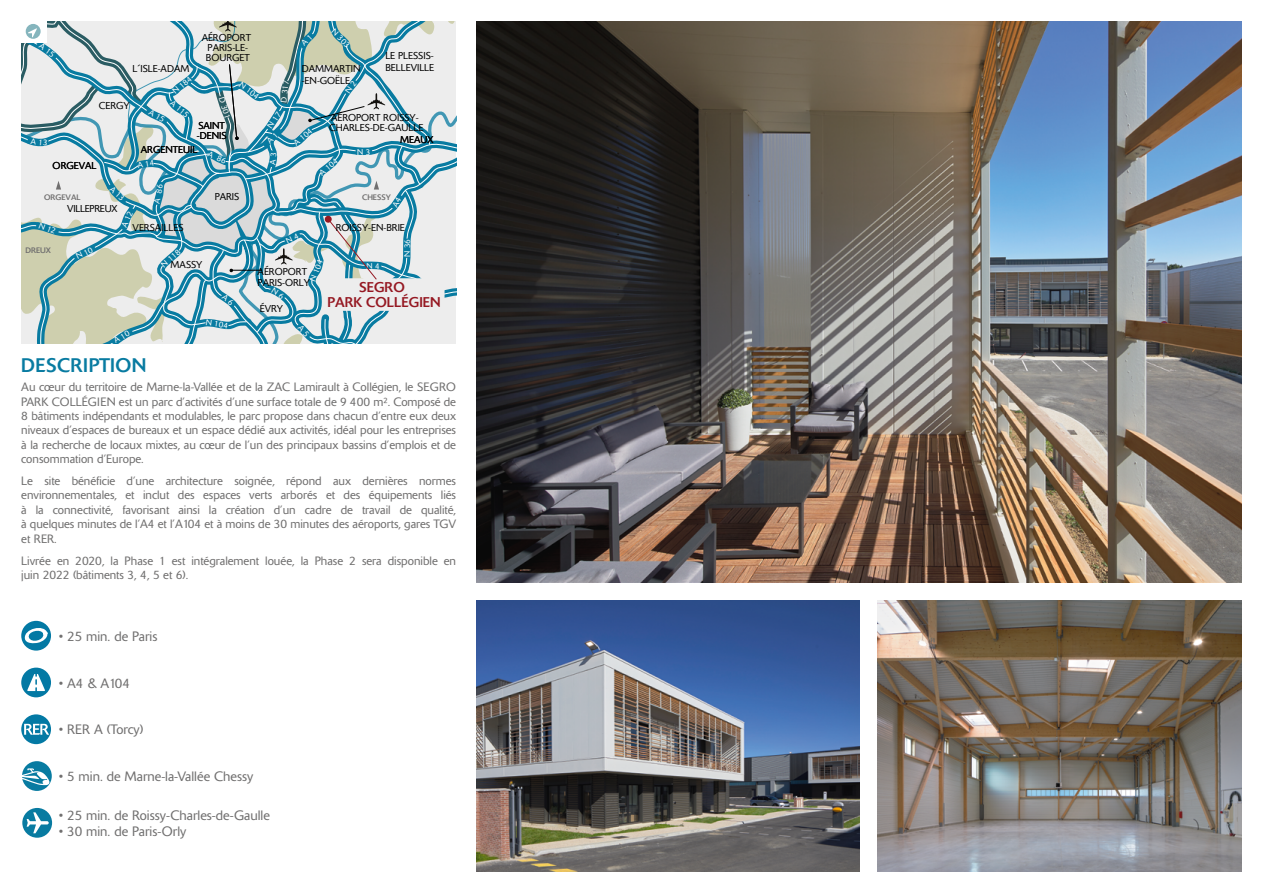
<style>
.page{position:relative;width:1263px;height:893px;background:#fff}
.page>*{position:absolute;margin:0;border:0;box-sizing:border-box;transform-origin:0 0}
.t1{font:19.5px "Delta";letter-spacing:.02em;color:#087ba1}
.t2{font:13.95px/14.9px "Delta BQ";color:#951822;text-align:center}
.t3{font:300 13.5px "Delta";color:#706f6f}
.t4{font:300 12px/14.4px "Delta";color:#706f6f;text-align:justify}
.t5{font:300 9.9px/9.9px "Delta BQ";color:#000}
.t6{font:300 9.9px "Delta BQ";letter-spacing:-.025em;color:#000}
.t7{font:300 8.25px "Delta BQ";color:#fff}
.t8{font:7.95px "Delta BQ";color:#706f6f}
</style>
<div class="page">
<div style="left:21px;top:668px;width:30px;height:29px;background:#0379a4;border-radius:50%"></div>
<svg style="left:27px;top:674px;width:18px;height:17px"></svg>
<svg style="left:21px;top:621px;width:30px;height:30px"></svg>
<svg style="left:23px;top:623px;width:25px;height:21px"></svg>
<div style="left:21px;top:714px;width:30px;height:30px;background:#0379a4;border-radius:50%"></div>
<svg style="left:24px;top:724px;width:25px;height:11px"></svg>
<div style="left:22px;top:761px;width:30px;height:30px;background:#087ba1;border-radius:50%"></div>
<svg style="left:22px;top:768px;width:28px;height:17px"></svg>
<svg style="left:22px;top:808px;width:30px;height:30px"></svg>
<svg style="left:27px;top:812px;width:22px;height:21px"></svg>
<img style="left:476px;top:21px;width:766px;height:562px">
<img style="left:877px;top:601px;width:365px;height:271px">
<img style="left:476px;top:601px;width:383px;height:271px">
<svg style="left:21px;top:21px;width:435px;height:322px;background:#b4cdd0"></svg>
<p class="t5" style="left:133px;top:64px;width:58px">L´ISLE-ADAM</p>
<p class="t5" style="left:202px;top:33px;width:51px;text-align:center">AÉROPORT<br>PARIS-LE-<br>BOURGET</p>
<p class="t5" style="left:99px;top:101px;width:32px">CERGY</p>
<p class="t5" style="left:53px;top:161px;width:45px">ORGEVAL</p>
<p class="t8" style="left:44px;top:192px;width:38px">ORGEVAL</p>
<p class="t6" style="left:67px;top:203px;width:52px">VILLEPREUX</p>
<p class="t7" style="left:170px;top:88px;width:24px;rotate:-40deg">N 184</p>
<p class="t7" style="left:243px;top:80px;width:24px;rotate:36deg">N 104</p>
<p class="t7" style="left:226px;top:96px;width:24px;rotate:73deg">D 301</p>
<p class="t7" style="left:175px;top:98px;width:23px;rotate:41deg">A 115</p>
<p class="t5" style="left:197px;top:121px;width:31px">SAINT -DENIS</p>
<p class="t5" style="left:141px;top:145px;width:58px">ARGENTEUIL</p>
<p class="t5" style="left:215px;top:191px;width:26px">PARIS</p>
<p class="t5" style="left:133px;top:222px;width:52px">VERSAILLES</p>
<p class="t7" style="left:336px;top:27px;width:24px;rotate:45deg">N 303</p>
<p class="t5" style="left:385px;top:51px;width:50px">LE PLESSIS-</p>
<p class="t5" style="left:302px;top:64px;width:60px">DAMMARTIN</p>
<p class="t5" style="left:385px;top:62px;width:50px">BELLEVILLE</p>
<p class="t5" style="left:302px;top:76px;width:50px">-EN-GOËLE</p>
<p class="t5" style="left:329px;top:113px;width:96px">AÉROPORT ROISSY-<br>CHARLES-DE-GAULLE</p>
<p class="t7" style="left:279px;top:102px;width:24px;rotate:-83deg">D 317</p>
<p class="t7" style="left:292px;top:140px;width:23px;rotate:-39deg">A 104</p>
<p class="t5" style="left:400px;top:135px;width:35px">MEAUX</p>
<p class="t7" style="left:317px;top:169px;width:23px;rotate:-39deg">A 104</p>
<p class="t8" style="left:362px;top:192px;width:30px">CHESSY</p>
<p class="t5" style="left:336px;top:222px;width:71px">ROISSY-EN-BRIE</p>
<p class="t8" style="left:26px;top:245px;width:27px">DREUX</p>
<p class="t7" style="left:159px;top:262px;width:24px;rotate:-41deg">N 118</p>
<p class="t5" style="left:171px;top:260px;width:33px">MASSY</p>
<p class="t7" style="left:206px;top:317px;width:24px;rotate:8deg">N 104</p>
<p class="t7" style="left:308px;top:279px;width:24px;rotate:-68deg">N 104</p>
<p class="t5" style="left:258px;top:266px;width:54px;line-height:11.6px">AÉROPORT<br>PARIS-ORLY</p>
<p class="t2" style="left:327px;top:280px;width:115px">SEGRO<br>PARK COLLÉGIEN</p>
<p class="t5" style="left:260px;top:303px;width:25px">ÉVRY</p>
<h1 class="t1" style="left:21px;top:353px;width:127px">DESCRIPTION</h1>
<p class="t4" style="left:21px;top:380px;width:436px">Au cœur du territoire de Marne-la-Vallée et de la ZAC Lamirault à Collégien, le SEGRO PARK COLLÉGIEN est un parc d’activités d’une surface totale de 9 400 m². Composé de 8 bâtiments indépendants et modulables, le parc propose dans chacun d’entre eux deux niveaux d’espaces de bureaux et un espace dédié aux activités, idéal pour les entreprises à la recherche de locaux mixtes, au cœur de l’un des principaux bassins d’emplois et de consommation d’Europe.</p>
<p class="t4" style="left:21px;top:474px;width:436px">Le site bénéficie d’une architecture soignée, répond aux dernières normes environnementales, et inclut des espaces verts arborés et des équipements liés à la connectivité, favorisant ainsi la création d’un cadre de travail de qualité, à quelques minutes de l’A4 et l’A104 et à moins de 30 minutes des aéroports, gares TGV et RER.</p>
<p class="t4" style="left:21px;top:553px;width:436px">Livrée en 2020, la Phase 1 est intégralement louée, la Phase 2 sera disponible en juin 2022 (bâtiments 3, 4, 5 et 6).</p>
<p class="t3" style="left:59px;top:628px;width:100px">• 25 min. de Paris</p>
<p class="t3" style="left:59px;top:675px;width:73px">• A4 &amp; A104</p>
<p class="t3" style="left:59px;top:722px;width:86px">• RER A (Torcy)</p>
<p class="t3" style="left:59px;top:769px;width:196px">• 5 min. de Marne-la-Vallée Chessy</p>
<p class="t3" style="left:59px;top:807px;width:213px">• 25 min. de Roissy-Charles-de-Gaulle</p>
<p class="t3" style="left:59px;top:823px;width:129px">• 30 min. de Paris-Orly</p>
</div>
